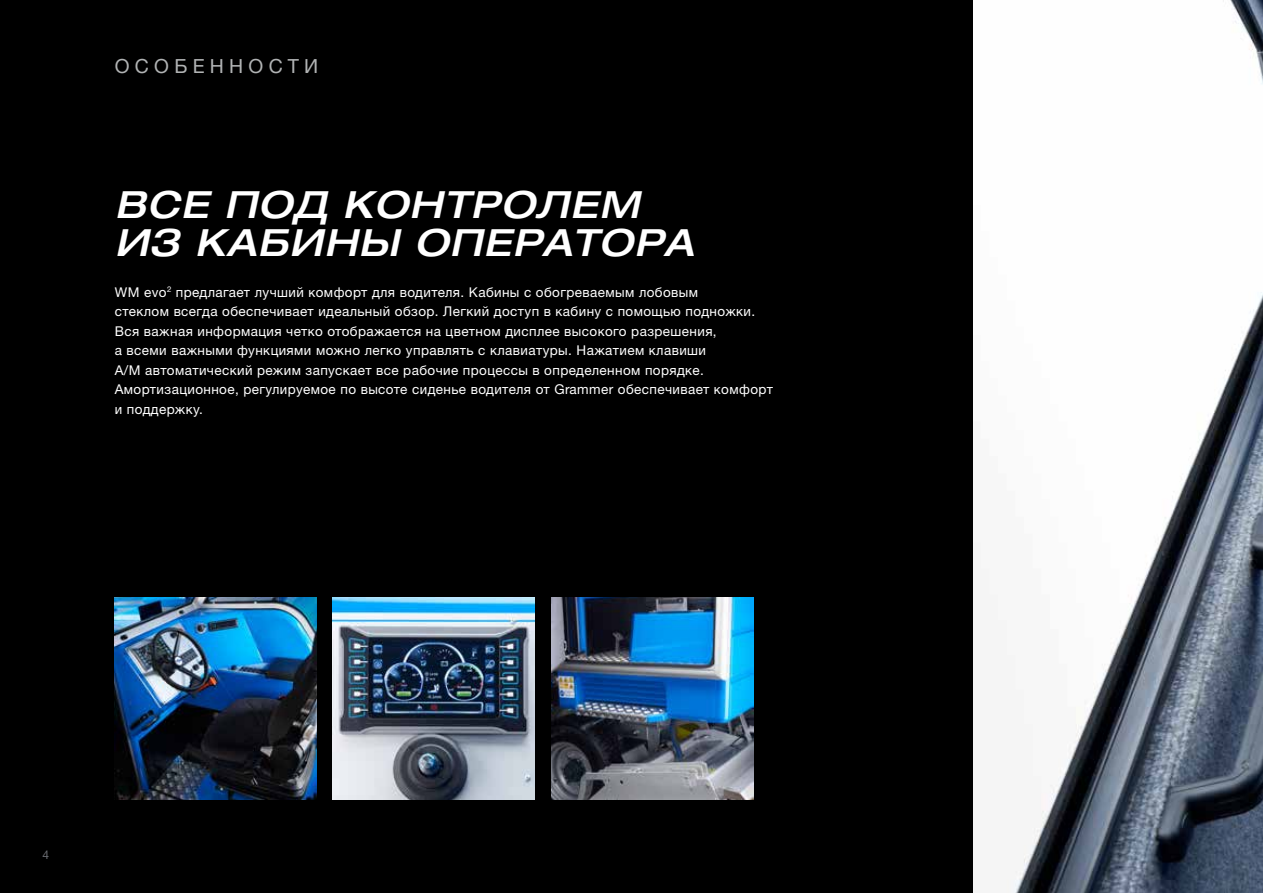
<style>
.page{position:relative;width:1263px;height:893px;background:#000}
.page>*{position:absolute;margin:0;border:0;box-sizing:border-box;transform-origin:0 0}
.t1{font:italic 500 expanded 37.5px/37.5px "Helvetica Neue LTW1 G";letter-spacing:.03em;color:#fff}
.t2{font:19.5px "Helvetica Neue LTW1 G";letter-spacing:.27em;color:#b1b3b4}
.t3{font:13.5px/19.5px "Helvetica Neue LTW1 G";letter-spacing:.03em;color:#fff}
.t4{font:12px "Helvetica Neue LT Std";color:#6a6c71}
</style>
<div class="page">
<img style="left:974px;top:0;width:289px;height:893px">
<img style="left:115px;top:597px;width:202px;height:202px">
<img style="left:333px;top:597px;width:202px;height:202px">
<img style="left:551px;top:597px;width:202px;height:202px">
<h2 class="t2" style="left:115px;top:54px;width:205px">ОСОБЕННОСТИ</h2>
<h1 class="t1" style="left:115px;top:185px;width:580px">ВСЕ ПОД КОНТРОЛЕМ<br>ИЗ КАБИНЫ ОПЕРАТОРА</h1>
<p class="t3" style="left:115px;top:282px;width:660px">WM evo<sup>2</sup> предлагает лучший комфорт для водителя. Кабины с обогреваемым лобовым<br>стеклом всегда обеспечивает идеальный обзор. Легкий доступ в кабину с помощью подножки.<br>Вся важная информация четко отображается на цветном дисплее высокого разрешения,<br>а всеми важными функциями можно легко управлять с клавиатуры. Нажатием клавиши<br>A/M автоматический режим запускает все рабочие процессы в определенном порядке.<br>Амортизационное, регулируемое по высоте сиденье водителя от Grammer обеспечивает комфорт и поддержку.</p>
<p class="t4" style="left:43px;top:847px;width:8px">4</p>
</div>
